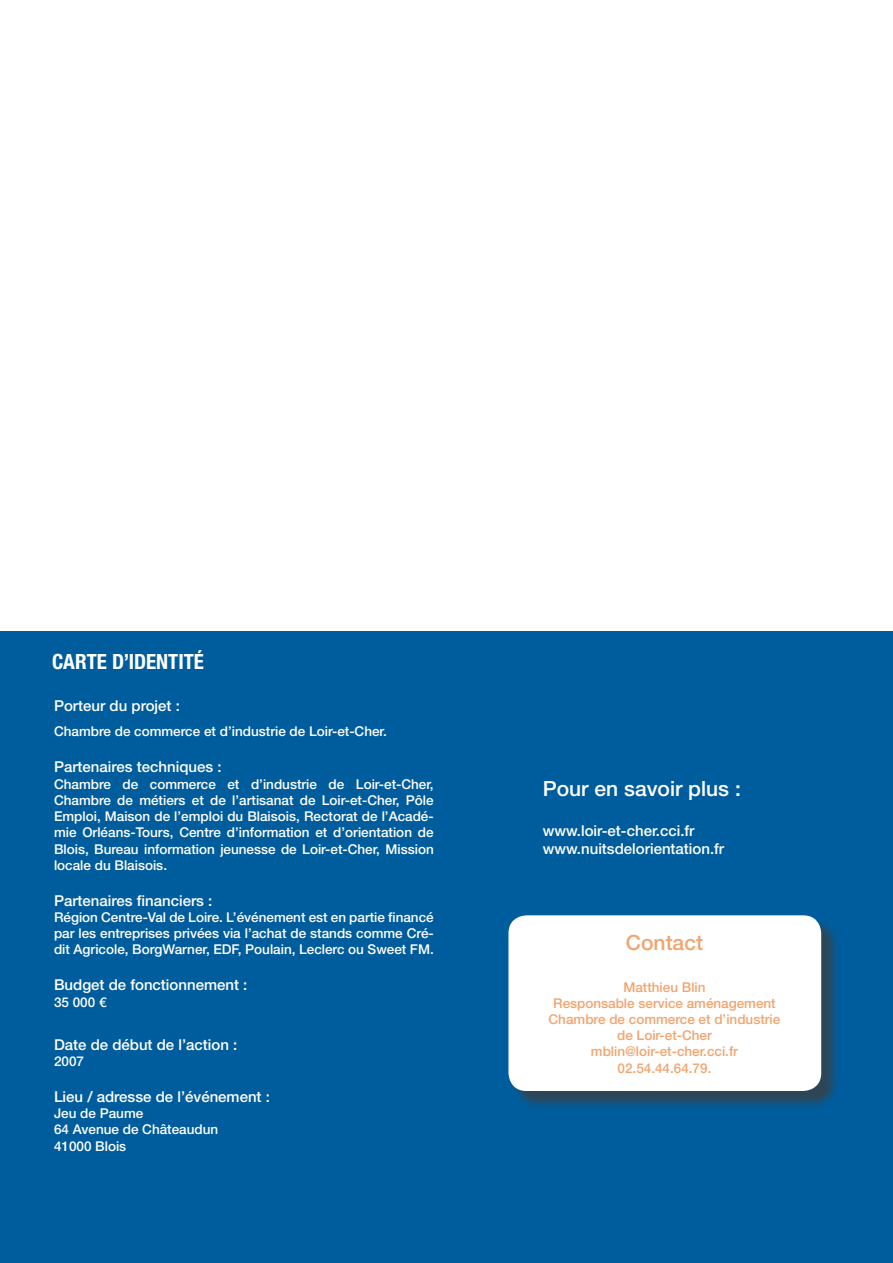
<style>
.page{position:relative;width:893px;height:1263px;background:#fff}
.page>*{position:absolute;margin:0;border:0;box-sizing:border-box;transform-origin:0 0}
.t1{font:500 21px "Helvetica Neue LT Pro";color:#fff}
.SOUS_TITRE{font:700 condensed 21px "Helvetica Neue LT Pro";color:#fff}
.t2{font:500 21px "Helvetica Neue LT Pro";color:#f2a46f}
.t3{font:500 15px "Helvetica Neue LT Pro";color:#fff}
.t4{font:500 13.5px/16.2px "Helvetica Neue LT Pro";color:#fff;text-align:justify}
.t5{font:500 13.5px/16.2px "Helvetica Neue LT Pro";color:#f2a46f;text-align:center}
</style>
<div class="page">
<div style="left:0;top:631px;width:893px;height:632px;background:#005d9d"></div>
<div style="left:511px;top:918px;width:329px;height:192px;background:#3e3e3f;opacity:.75"></div>
<div style="left:508px;top:915px;width:313px;height:176px;background:#fff;border-radius:18px"></div>
<hr style="left:892px;top:0;width:1px;height:199px;background:#005d9d">
<p class="SOUS_TITRE" style="left:52px;top:649px;width:153px">CARTE D’IDENTITÉ</p>
<p class="t3" style="left:54px;top:697px;width:127px">Porteur du projet :</p>
<p class="t4" style="left:54px;top:723px;width:334px">Chambre de commerce et d’industrie de Loir-et-Cher.</p>
<p class="t3" style="left:54px;top:758px;width:169px">Partenaires techniques :</p>
<p class="t4" style="left:54px;top:776px;width:381px">Chambre de commerce et d’industrie de Loir-et-Cher, Chambre de métiers et de l’artisanat de Loir-et-Cher, Pôle Emploi, Maison de l’emploi du Blaisois, Rectorat de l’Acadé&shy;mie Orléans-Tours, Centre d’information et d’orientation de Blois, Bureau information jeunesse de Loir-et-Cher, Mission locale du Blaisois.</p>
<p class="t3" style="left:54px;top:891px;width:160px">Partenaires financiers :</p>
<p class="t4" style="left:54px;top:909px;width:381px">Région Centre-Val de Loire. L’événement est en partie financé par les entreprises privées via l’achat de stands comme Cré&shy;dit Agricole, BorgWarner, EDF, Poulain, Leclerc ou Sweet FM.</p>
<p class="t3" style="left:54px;top:976px;width:195px">Budget de fonctionnement :</p>
<p class="t4" style="left:54px;top:993px;width:54px">35 000 €</p>
<p class="t3" style="left:54px;top:1035px;width:185px">Date de début de l’action :</p>
<p class="t4" style="left:54px;top:1053px;width:32px">2007</p>
<p class="t3" style="left:54px;top:1088px;width:217px">Lieu / adresse de l’événement :</p>
<p class="t4" style="left:54px;top:1105px;width:91px">Jeu de Paume</p>
<p class="t4" style="left:54px;top:1121px;width:166px">64 Avenue de Châteaudun</p>
<p class="t4" style="left:54px;top:1137px;width:74px">41000 Blois</p>
<p class="t1" style="left:543px;top:776px;width:200px">Pour en savoir plus :</p>
<p class="t3" style="left:543px;top:822px;width:153px">www.loir-et-cher.cci.fr</p>
<p class="t3" style="left:543px;top:840px;width:183px">www.nuitsdelorientation.fr</p>
<p class="t2" style="left:626px;top:930px;width:79px">Contact</p>
<p class="t5" style="left:553px;top:978px;width:224px">Matthieu Blin<br>Responsable service aménagement</p>
<p class="t5" style="left:549px;top:1011px;width:233px">Chambre de commerce et d’industrie</p>
<p class="t5" style="left:617px;top:1027px;width:96px">de Loir-et-Cher</p>
<p class="t5" style="left:591px;top:1043px;width:149px">mblin@loir-et-cher.cci.fr</p>
<p class="t5" style="left:618px;top:1059px;width:95px">02.54.44.64.79.</p>
</div>
